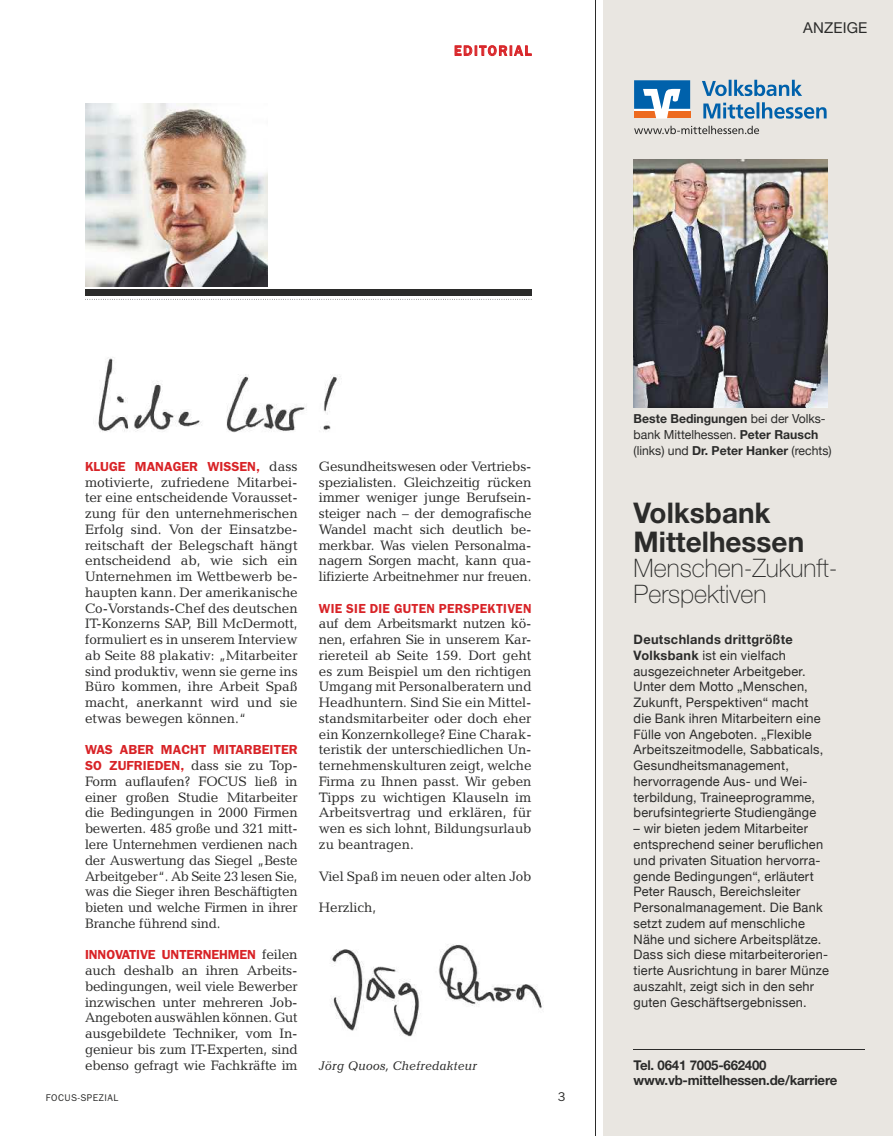
<style>
.page{position:relative;width:893px;height:1136px;background:#fff}
.page>*{position:absolute;margin:0;border:0;box-sizing:border-box;transform-origin:0 0}
.t1{font:700 28.5px/28.5px "Helvetica Neue";color:#2b2b2a}
.t2{font:100 25.5px/25.5px "Helvetica Neue";color:#2b2b2a}
.t3{font:15px "Helvetica Neue";letter-spacing:.01em;color:#2b2b2a}
.t4{font:500 14.25px "Franklin Gothic EF";letter-spacing:.12em;color:#d82327}
.t5{font:13.8px/15.8px "Candida Focus Roman";letter-spacing:-.01em;color:#2b2b2a;text-align:justify}
.t6{font:700 13.5px/15.8px "Helvetica Neue";letter-spacing:-.015em;color:#2b2b2a}
.t7{font:600 13.2px "Franklin Gothic";letter-spacing:.005em;color:#d82327}
.t8{font:13.05px/15.8px "Helvetica Neue";letter-spacing:.02em;color:#2b2b2a}
.t9{font:italic 12.75px "Candida Focus";color:#2b2b2a}
.t10{font:12.75px "Franklin Gothic";color:#2b2b2a}
.t11{font:12.45px/15.8px "Helvetica Neue";color:#2b2b2a}
.t12{font:9.75px "Franklin Gothic";letter-spacing:.05em;color:#2b2b2a}
.s1{font-family:"Candida Focus Roman";font-weight:400;font-size:13.8px;color:#2b2b2a}
.s2{font-family:"Franklin Gothic";font-weight:600;font-size:13.2px;color:#d82327}
.s3{font-weight:700}
</style>
<div class="page">
<img style="left:85px;top:103px;width:183px;height:183px">
<hr style="left:595px;top:0;width:1px;height:1135px;background:#2b2b2a">
<div style="left:604px;top:0;width:289px;height:1135px;background:#e9e6e1"></div>
<img style="left:634px;top:159px;width:193px;height:248px">
<svg style="left:702px;top:80px;width:125px;height:39px"></svg>
<svg style="left:634px;top:80px;width:56px;height:39px;background:#7193b1"></svg>
<svg style="left:634px;top:126px;width:125px;height:8px"></svg>
<hr style="left:634px;top:1049px;width:231px;height:1px;background:#2b2b2a">
<div style="left:85px;top:290px;width:446px;height:6px;background:#2b2b2a"></div>
<svg style="left:85px;top:299px;width:446px;height:1px"></svg>
<img style="left:331px;top:944px;width:211px;height:93px">
<svg style="left:455px;top:45px;width:77px;height:11px"></svg>
<img style="left:98px;top:357px;width:243px;height:76px">
<p class="t4" style="left:454px;top:43px;width:79px">EDITORIAL</p>
<p class="t3" style="left:803px;top:19px;width:66px">ANZEIGE</p>
<p class="t7" style="left:85px;top:458px;width:214px">KLUGE MANAGER WISSEN, <span class="s1">dass</span></p>
<p class="t5" style="left:85px;top:474px;width:214px">motivierte, zufriedene Mitarbei&shy;ter eine entscheidende Vorausset&shy;zung für den unternehmerischen Erfolg sind. Von der Einsatzbe&shy;reitschaft der Belegschaft hängt entscheidend ab, wie sich ein Unternehmen im Wettbewerb be&shy;haupten kann. Der amerikanische Co-Vorstands-Chef des deutschen IT-Konzerns SAP, Bill McDermott, formuliert es in unserem Interview ab Seite 88 plakativ: „Mitarbeiter sind produktiv, wenn sie gerne ins Büro kommen, ihre Arbeit Spaß macht, anerkannt wird und sie etwas bewegen können.“</p>
<p class="t7" style="left:85px;top:742px;width:214px">WAS ABER MACHT MITARBEITER</p>
<p class="t5" style="left:85px;top:757px;width:214px"><span class="s2">SO ZUFRIEDEN,</span> dass sie zu Top-Form auflaufen? FOCUS ließ in einer großen Studie Mitarbeiter die Bedingungen in 2000 Firmen bewerten. 485 große und 321 mitt&shy;lere Unternehmen verdienen nach der Auswertung das Siegel „Beste Arbeitgeber“. Ab Seite 23 lesen Sie, was die Sieger ihren Beschäftigten bieten und welche Firmen in ihrer Branche führend sind.</p>
<p class="t7" style="left:85px;top:946px;width:214px">INNOVATIVE UNTERNEHMEN <span class="s1">feilen</span></p>
<p class="t5" style="left:85px;top:962px;width:214px">auch deshalb an ihren Arbeits&shy;bedingungen, weil viele Bewerber inzwischen unter mehreren Job-Angeboten auswählen können. Gut ausgebildete Techniker, vom In&shy;genieur bis zum IT-Experten, sind ebenso gefragt wie Fachkräfte im</p>
<p class="t5" style="left:319px;top:458px;width:214px">Gesundheitswesen oder Vertriebs&shy;spezialisten. Gleichzeitig rücken immer weniger junge Berufsein&shy;steiger nach – der demografische Wandel macht sich deutlich be&shy;merkbar. Was vielen Personalma&shy;nagern Sorgen macht, kann qua&shy;lifizierte Arbeitnehmer nur freuen.</p>
<p class="t7" style="left:319px;top:600px;width:214px">WIE SIE DIE GUTEN PERSPEKTIVEN</p>
<p class="t5" style="left:319px;top:615px;width:214px">auf dem Arbeitsmarkt nutzen kö&shy;nen, erfahren Sie in unserem Kar&shy;riereteil ab Seite 159. Dort geht es zum Beispiel um den richtigen Umgang mit Personalberatern und Headhuntern. Sind Sie ein Mittel&shy;standsmitarbeiter oder doch eher ein Konzernkollege? Eine Charak&shy;teristik der unterschiedlichen Un&shy;ternehmenskulturen zeigt, welche Firma zu Ihnen passt. Wir geben Tipps zu wichtigen Klauseln im Arbeitsvertrag und erklären, für wen es sich lohnt, Bildungsurlaub zu beantragen.</p>
<p class="t5" style="left:319px;top:867px;width:214px">Viel Spaß im neuen oder alten Job</p>
<p class="t5" style="left:319px;top:899px;width:59px">Herzlich,</p>
<p class="t9" style="left:319px;top:1057px;width:160px">Jörg Quoos, Chefredakteur</p>
<p class="t12" style="left:46px;top:1091px;width:74px">FOCUS-SPEZIAL</p>
<p class="t10" style="left:558px;top:1089px;width:9px">3</p>
<p class="t11" style="left:634px;top:411px;width:199px"><span class="s3">Beste Bedingungen</span> bei der Volks&shy;bank Mittelhessen. <span class="s3">Peter Rausch </span>(links) und <span class="s3">Dr. Peter Hanker</span> (rechts)</p>
<h1 class="t1" style="left:634px;top:498px;width:172px">Volksbank<br>Mittelhessen</h1>
<h2 class="t2" style="left:634px;top:555px;width:206px">Menschen-Zukunft-<br>Perspektiven</h2>
<p class="t8" style="left:634px;top:631px;width:191px"><span class="s3">Deutschlands drittgrößte<br>Volksbank</span> ist ein vielfach ausgezeichneter Arbeitgeber.<br>Unter dem Motto „Menschen,<br>Zukunft, Perspektiven“ macht die Bank ihren Mitarbeitern eine<br>Fülle von Angeboten. „Flexible<br>Arbeitszeitmodelle, Sabbaticals,<br>Gesundheitsmanagement, hervorragende Aus- und Wei&shy;terbildung, Traineeprogramme, berufsintegrierte Studiengänge</p>
<p class="t8" style="left:634px;top:820px;width:197px">– wir bieten jedem Mitarbeiter entsprechend seiner beruflichen und privaten Situation hervorra&shy;gende Bedingungen“, erläutert<br>Peter Rausch, Bereichsleiter<br>Personalmanagement. Die Bank setzt zudem auf menschliche<br>Nähe und sichere Arbeitsplätze.<br>Dass sich diese mitarbeiterorien&shy;tierte Ausrichtung in barer Münze auszahlt, zeigt sich in den sehr guten Geschäftsergebnissen.</p>
<p class="t6" style="left:634px;top:1056px;width:205px">Tel. 0641 7005-662400 www.vb-mittelhessen.de/karriere</p>
</div>
